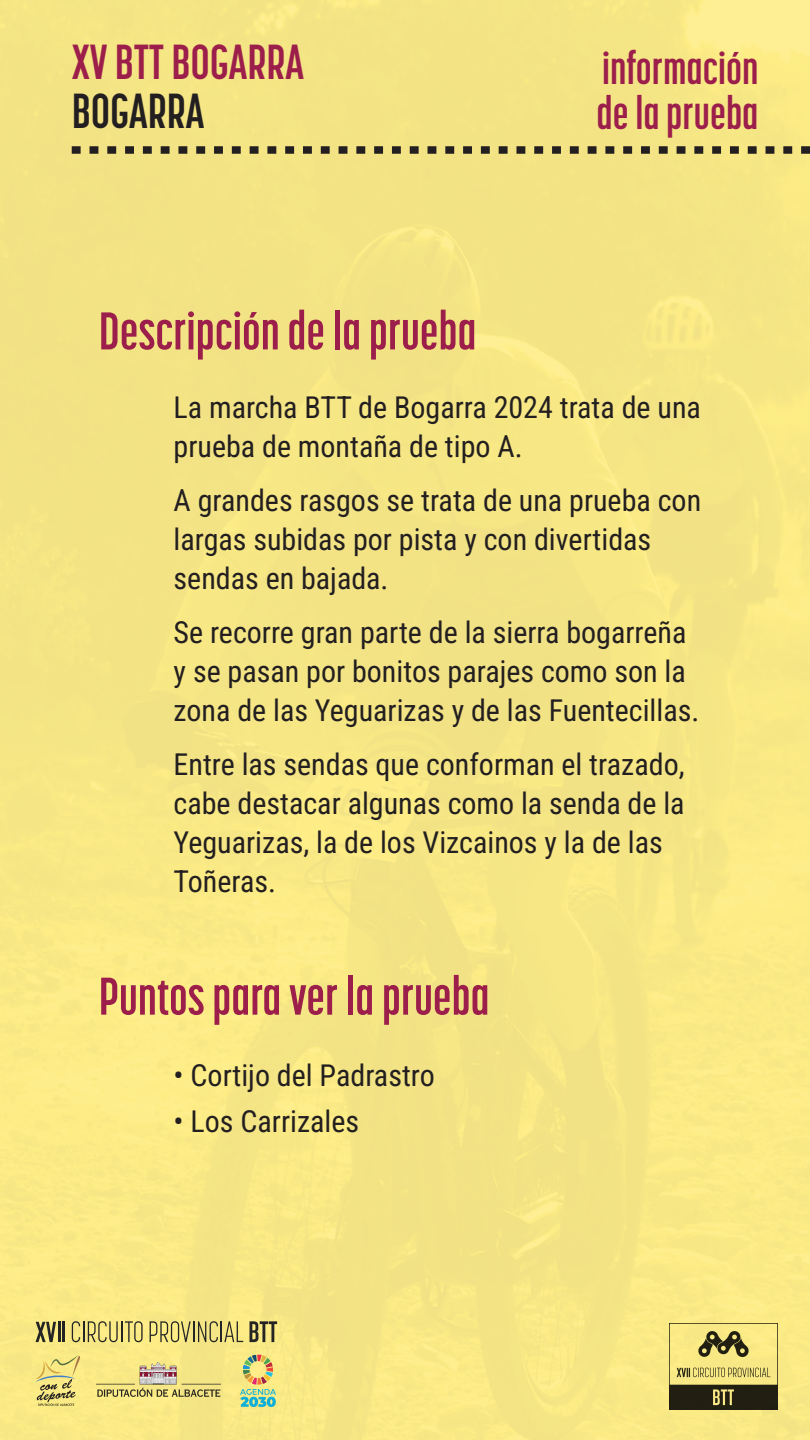
<style>
.page{position:relative;width:810px;height:1440px;background:#fff}
.page>*{position:absolute;margin:0;border:0;box-sizing:border-box;transform-origin:0 0}
.texto_largo{font:700 52.5px "Korolev Compressed W04";color:#9c1f4b}
.t1{font:700 48.75px "Korolev Compressed W04";color:#9c1f4b}
.t2{font:700 48.75px "Korolev Compressed W04";color:#231f20}
.texto_largo-2{font:700 45px/45px "Korolev Compressed W04";color:#9c1f4b}
.texto_largo-3{font:30px/39px "Roboto Condensed";color:#231f20}
</style>
<div class="page">
<img style="left:0;top:0;width:810px;height:1440px">
<svg style="left:72px;top:146px;width:738px;height:8px;background:#908654"></svg>
<svg style="left:35px;top:1355px;width:45px;height:51px;background:#d9cc77"></svg>
<img style="left:96px;top:1362px;width:124px;height:37px">
<svg style="left:35px;top:1322px;width:21px;height:20px"></svg>
<hr style="left:58px;top:1322px;width:2px;height:20px;background:#242424">
<hr style="left:62px;top:1322px;width:3px;height:20px;background:#242424">
<svg style="left:72px;top:1321px;width:71px;height:21px"></svg>
<svg style="left:150px;top:1321px;width:93px;height:21px;background:#bfb36b"></svg>
<svg style="left:250px;top:1321px;width:27px;height:21px"></svg>
<img style="left:669px;top:1324px;width:108px;height:85px">
<svg style="left:240px;top:1354px;width:36px;height:53px;background:#bec98c"></svg>
<h2 class="t1" style="left:72px;top:35px;width:234px">XV BTT BOGARRA</h2>
<h2 class="t2" style="left:72px;top:84px;width:134px">BOGARRA</h2>
<p class="texto_largo-2" style="left:597px;top:45px;width:164px">información de la prueba</p>
<p class="texto_largo" style="left:99px;top:301px;width:379px">Descripción de la prueba</p>
<p class="texto_largo-3" style="left:174px;top:387px;width:529px">La marcha BTT de Bogarra 2024 trata de una prueba de montaña de tipo A.</p>
<p class="texto_largo-3" style="left:174px;top:480px;width:529px">A grandes rasgos se trata de una prueba con largas subidas por pista y con divertidas sendas en bajada.</p>
<p class="texto_largo-3" style="left:174px;top:612px;width:527px">Se recorre gran parte de la sierra bogarreña y se pasan por bonitos parajes como son la zona de las Yeguarizas y de las Fuentecillas.</p>
<p class="texto_largo-3" style="left:174px;top:744px;width:513px">Entre las sendas que conforman el trazado, cabe destacar algunas como la senda de la Yeguarizas, la de los Vizcainos y la de las Toñeras.</p>
<p class="texto_largo" style="left:99px;top:967px;width:392px">Puntos para ver la prueba</p>
<p class="texto_largo-3" style="left:174px;top:1055px;width:263px">• Cortijo del Padrastro</p>
<p class="texto_largo-3" style="left:174px;top:1101px;width:187px">• Los Carrizales</p>
</div>
